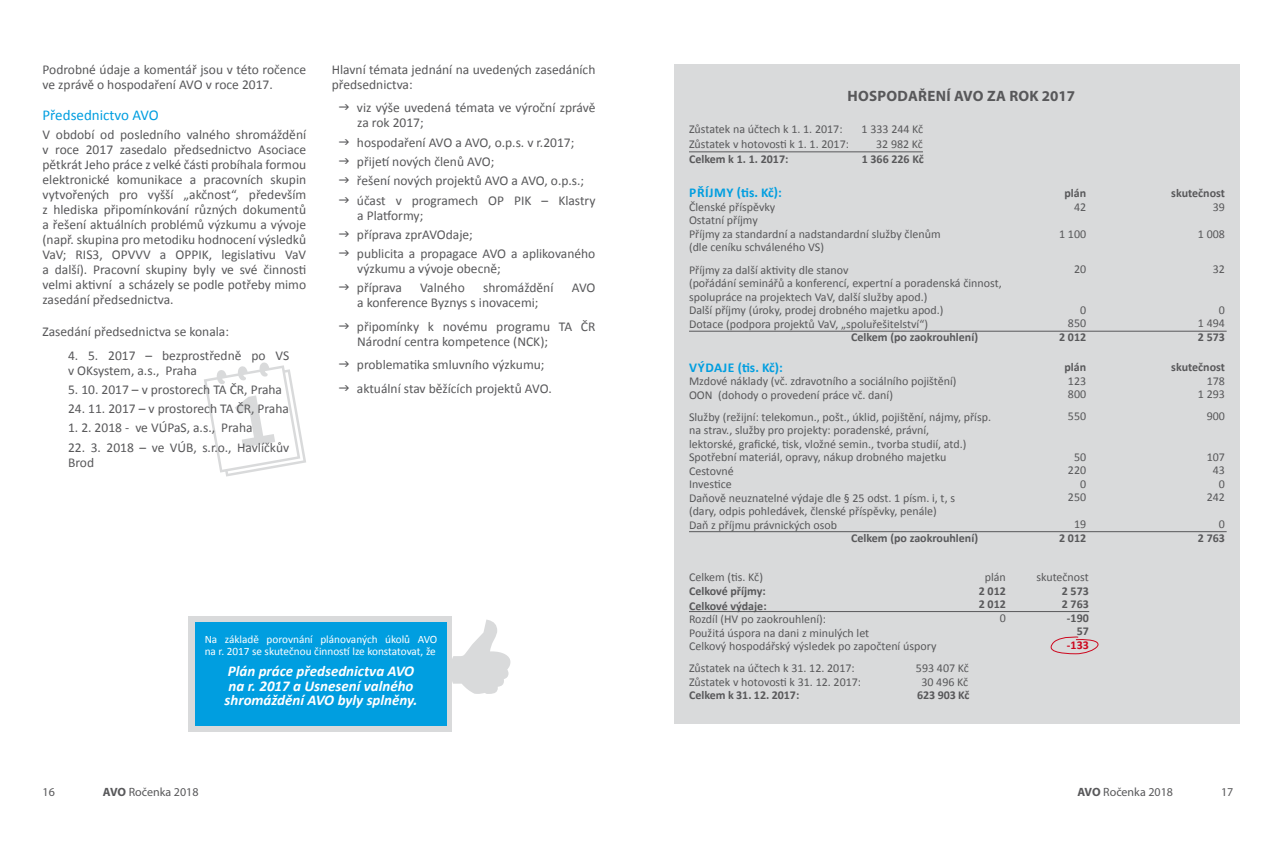
<style>
.page{position:relative;width:1276px;height:851px;background:#fff}
.page>*{position:absolute;margin:0;border:0;box-sizing:border-box;transform-origin:0 0}
.t1{font:italic 700 15px/14.4px "Calibri";color:#fff}
.t2{font:700 15px "Myriad Pro";letter-spacing:.02em;color:#58585a}
.t3{font:15px "Calibri";color:#009ee0}
.t4{font:13.5px/15px "Calibri";color:#58585a}
.t5{font:700 13.5px "Calibri";letter-spacing:.04em;color:#009ee0}
.t6{font:12px/13.5px "Calibri";color:#58585a}
.t7{font:700 12px/13.5px "Calibri";color:#58585a}
.t8{font:12px "Myriad Pro";color:#58585a}
.t9{font:700 12px "Calibri";color:#cd071e}
.t10{font:11.25px/12px "Calibri";color:#fff}
.s1{font-weight:700}
</style>
<div class="page">
<svg style="left:452px;top:619px;width:58px;height:74px"></svg>
<svg style="left:204px;top:362px;width:102px;height:114px"></svg>
<div style="left:189px;top:616px;width:263px;height:116px;background:#d9dadb"></div>
<div style="left:195px;top:622px;width:251px;height:104px;background:#009ee0"></div>
<div style="left:674px;top:64px;width:565px;height:659px;background:#d9dadb"></div>
<hr style="left:689px;top:611px;width:400px;height:1px;background:#58585a">
<hr style="left:689px;top:531px;width:537px;height:1px;background:#58585a">
<hr style="left:689px;top:331px;width:537px;height:1px;background:#58585a">
<hr style="left:689px;top:151px;width:234px;height:1px;background:#58585a">
<svg style="left:1050px;top:636px;width:49px;height:18px"></svg>
<p class="t4" style="left:43px;top:62px;width:265px">Podrobné údaje a komentář jsou v této ročence ve zprávě o hospodaření AVO v roce 2017.</p>
<p class="t3" style="left:43px;top:104px;width:118px">Předsednictvo AVO</p>
<p class="t4" style="left:43px;top:127px;width:265px;text-align:justify">V období od posledního valného shromáždění v roce 2017 zasedalo předsednictvo Asociace pětkrát Jeho práce z velké části probíhala formou elektronické komunikace a pracovních skupin vytvořených pro vyšší „akčnost“, především z hlediska připomínkování různých dokumentů a řešení aktuálních problémů výzkumu a vývoje (např. skupina pro metodiku hodnocení výsledků VaV; RIS3, OPVVV a OPPIK, legislativu VaV a další). Pracovní skupiny byly ve své činnosti velmi aktivní a scházely se podle potřeby mimo zasedání předsednictva.</p>
<p class="t4" style="left:43px;top:324px;width:188px">Zasedání předsednictva se konala:</p>
<p class="t4" style="left:68px;top:347px;width:223px">4. 5. 2017 – bezprostředně po VS v OKsystem, a.s., Praha</p>
<p class="t4" style="left:68px;top:381px;width:215px">5. 10. 2017 – v prostorech TA ČR, Praha</p>
<p class="t4" style="left:68px;top:401px;width:222px">24. 11. 2017 – v prostorech TA ČR, Praha</p>
<p class="t4" style="left:68px;top:420px;width:186px">1. 2. 2018 - ve VÚPaS, a.s., Praha</p>
<p class="t4" style="left:68px;top:439px;width:223px">22. 3. 2018 – ve VÚB, s.r.o., Havlíčkův<br>Brod</p>
<p class="t4" style="left:332px;top:62px;width:265px">Hlavní témata jednání na uvedených zasedáních předsednictva:</p>
<p class="t4" style="left:357px;top:100px;width:240px">viz výše uvedená témata ve výroční zprávě za rok 2017;</p>
<p class="t4" style="left:357px;top:132px;width:240px;line-height:19.2px">hospodaření AVO a AVO, o.p.s. v r.2017; přijetí nových členů AVO;<br>řešení nových projektů AVO a AVO, o.p.s.; účast v programech OP PIK – Klastry</p>
<p class="t4" style="left:357px;top:205px;width:240px;line-height:19.2px">a Platformy;<br>příprava zprAVOdaje;<br>publicita a propagace AVO a aplikovaného</p>
<p class="t4" style="left:357px;top:258px;width:145px;line-height:19.2px">výzkumu a vývoje obecně; příprava</p>
<p class="t4" style="left:420px;top:280px;width:46px">Valného</p>
<p class="t4" style="left:483px;top:280px;width:72px">shromáždění</p>
<p class="t4" style="left:572px;top:280px;width:25px">AVO</p>
<p class="t4" style="left:357px;top:291px;width:240px;line-height:23.5px">a konference Byznys s inovacemi; připomínky k novému programu TA ČR</p>
<p class="t4" style="left:357px;top:329px;width:196px;line-height:23.5px">Národní centra kompetence (NCK); problematika smluvního výzkumu; aktuální stav běžících projektů AVO.</p>
<p class="t10" style="left:205px;top:632px;width:234px">Na základě porovnání plánovaných úkolů AVO na r. 2017 se skutečnou činností lze konstatovat, že</p>
<p class="t1" style="left:225px;top:663px;width:194px">Plán práce předsednictva AVO na r. 2017 a Usnesení valného shromáždění AVO byly splněny.</p>
<p class="t2" style="left:847px;top:86px;width:229px">HOSPODAŘENÍ AVO ZA ROK 2017</p>
<p class="t6" style="left:689px;top:121px;width:155px">Zůstatek na účtech k 1. 1. 2017:</p>
<p class="t6" style="left:861px;top:121px;width:63px">1 333 244 Kč</p>
<p class="t6" style="left:689px;top:136px;width:161px">Zůstatek v hotovosti k 1. 1. 2017:</p>
<p class="t6" style="left:876px;top:136px;width:48px">32 982 Kč</p>
<p class="t7" style="left:689px;top:151px;width:101px">Celkem k 1. 1. 2017:</p>
<p class="t7" style="left:861px;top:151px;width:64px">1 366 226 Kč</p>
<p class="t5" style="left:689px;top:183px;width:94px">Příjmy (tis. Kč):</p>
<p class="t6" style="left:689px;top:200px;width:253px">Členské příspěvky<br>Ostatní příjmy<br>Příjmy za standardní a nadstandardní služby členům (dle ceníku schváleného VS)</p>
<p class="t6" style="left:689px;top:262px;width:314px">Příjmy za další aktivity dle stanov<br>(pořádání seminářů a konferencí, expertní a poradenská činnost, spolupráce na projektech VaV, další služby apod.)<br>Další příjmy (úroky, prodej drobného majetku apod.)<br>Dotace (podpora projektů VaV, „spoluřešitelství“)</p>
<p class="t7" style="left:851px;top:330px;width:128px">Celkem (po zaokrouhlení)</p>
<p class="t5" style="left:689px;top:357px;width:95px">Výdaje (tis. Kč):</p>
<p class="t6" style="left:689px;top:374px;width:269px">Mzdové náklady (vč. zdravotního a sociálního pojištění)<br>OON (dohody o provedení práce vč. daní)</p>
<p class="t6" style="left:689px;top:409px;width:303px">Služby (režijní: telekomun., pošt., úklid, pojištění, nájmy, přísp. na strav., služby pro projekty: poradenské, právní,<br>lektorské, grafické, tisk, vložné semin., tvorba studií, atd.)<br>Spotřební materiál, opravy, nákup drobného majetku Cestovné<br>Investice<br>Daňově neuznatelné výdaje dle § 25 odst. 1 písm. i, t, s<br>(dary, odpis pohledávek, členské příspěvky, penále)<br>Daň z příjmu právnických osob</p>
<p class="t7" style="left:851px;top:531px;width:128px">Celkem (po zaokrouhlení)</p>
<p class="t6" style="left:689px;top:570px;width:75px">Celkem (tis. Kč)</p>
<p class="t7" style="left:689px;top:582px;width:79px;line-height:15px">Celkové příjmy:<br>Celkové výdaje:</p>
<p class="t6" style="left:689px;top:612px;width:249px">Rozdíl (HV po zaokrouhlení):<br>Použitá úspora na dani z minulých let<br>Celkový hospodářský výsledek po započtení úspory</p>
<p class="t6" style="left:689px;top:661px;width:167px">Zůstatek na účtech k 31. 12. 2017:</p>
<p class="t6" style="left:916px;top:661px;width:54px">593 407 Kč</p>
<p class="t6" style="left:689px;top:674px;width:174px">Zůstatek v hotovosti k 31. 12. 2017:</p>
<p class="t6" style="left:921px;top:674px;width:48px">30 496 Kč</p>
<p class="t7" style="left:689px;top:688px;width:112px">Celkem k 31. 12. 2017:</p>
<p class="t7" style="left:917px;top:688px;width:54px">623 903 Kč</p>
<p class="t6" style="left:984px;top:570px;width:23px">plán</p>
<p class="t7" style="left:979px;top:583px;width:29px">2 012<br>2 012</p>
<p class="t6" style="left:1000px;top:610px;width:8px">0</p>
<p class="t7" style="left:1064px;top:186px;width:23px">plán</p>
<p class="t6" style="left:1074px;top:199px;width:14px">42</p>
<p class="t6" style="left:1059px;top:226px;width:29px">1 100</p>
<p class="t6" style="left:1074px;top:262px;width:14px">20</p>
<p class="t6" style="left:1068px;top:302px;width:20px;text-align:right">0<br>850</p>
<p class="t7" style="left:1059px;top:329px;width:29px">2 012</p>
<p class="t7" style="left:1064px;top:360px;width:23px">plán</p>
<p class="t6" style="left:1068px;top:373px;width:20px">123<br>800</p>
<p class="t6" style="left:1068px;top:409px;width:20px">550</p>
<p class="t6" style="left:1068px;top:450px;width:20px;text-align:right">50<br>220<br>0<br>250</p>
<p class="t6" style="left:1074px;top:517px;width:14px">19</p>
<p class="t7" style="left:1059px;top:530px;width:29px">2 012</p>
<p class="t6" style="left:1036px;top:570px;width:54px">skutečnost</p>
<p class="t7" style="left:1061px;top:583px;width:29px;text-align:right">2 573<br>2 763 -190<br>57</p>
<p class="t9" style="left:1067px;top:636px;width:23px">-133</p>
<p class="t7" style="left:1171px;top:186px;width:55px">skutečnost</p>
<p class="t6" style="left:1212px;top:199px;width:14px">39</p>
<p class="t6" style="left:1198px;top:226px;width:29px">1 008</p>
<p class="t6" style="left:1212px;top:262px;width:14px">32</p>
<p class="t6" style="left:1198px;top:302px;width:29px;text-align:right">0<br>1 494</p>
<p class="t7" style="left:1198px;top:329px;width:29px">2 573</p>
<p class="t7" style="left:1171px;top:360px;width:55px">skutečnost</p>
<p class="t6" style="left:1198px;top:373px;width:29px;text-align:right">178<br>1 293</p>
<p class="t6" style="left:1206px;top:409px;width:20px">900</p>
<p class="t6" style="left:1206px;top:450px;width:20px;text-align:right">107<br>43<br>0<br>242</p>
<p class="t6" style="left:1218px;top:517px;width:8px">0</p>
<p class="t7" style="left:1198px;top:530px;width:29px">2 763</p>
<p class="t8" style="left:43px;top:784px;width:14px">16</p>
<p class="t8" style="left:103px;top:784px;width:97px"><span class="s1">AVO</span> Ročenka 2018</p>
<p class="t8" style="left:1077px;top:784px;width:97px"><span class="s1">AVO</span> Ročenka 2018</p>
<p class="t8" style="left:1221px;top:784px;width:14px">17</p>
</div>
